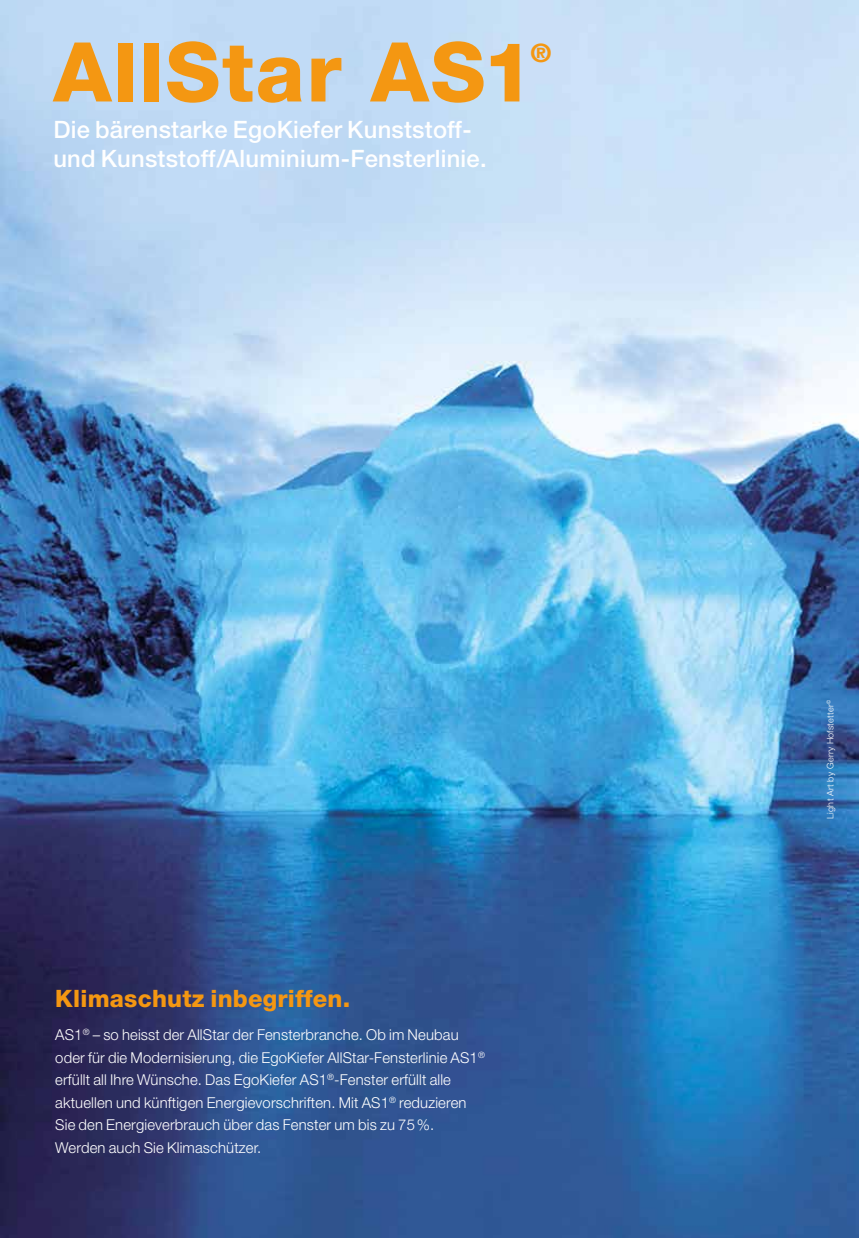
<style>
.page{position:relative;width:859px;height:1238px;background:#fff}
.page>*{position:absolute;margin:0;border:0;box-sizing:border-box;transform-origin:0 0}
.t1{font:800 82.5px "Helvetica Neue LT Std";letter-spacing:.02em;color:#f49712}
.t2{font:800 25.5px "Helvetica Neue LT Std";color:#f49712}
.t3{font:500 24px/28.5px "Helvetica Neue LT Std";letter-spacing:.01em;color:#fff}
.t4{font:800 24px "Helvetica Neue LT Std";letter-spacing:.01em;color:#f49712}
.t5{font:300 15px/22.5px "Helvetica Neue LT Std";letter-spacing:.01em;color:#fff}
.t6{font:300 9px "Helvetica Neue LT Std";letter-spacing:.02em;color:#fff}
</style>
<div class="page">
<img style="left:0;top:0;width:859px;height:1237px">
<h1 class="t1" style="left:53px;top:23px;width:482px">AllStar AS1</h1>
<h2 class="t2" style="left:531px;top:38px;width:22px">®</h2>
<h3 class="t3" style="left:53px;top:115px;width:435px">Die bärenstarke EgoKiefer Kunststoff&shy;und Kunststoff/Aluminium-Fensterlinie.</h3>
<h3 class="t4" style="left:55px;top:984px;width:297px">Klimaschutz inbegriffen.</h3>
<p class="t5" style="left:55px;top:1023px;width:431px">AS1<sup>®</sup> – so heisst der AllStar der Fensterbranche. Ob im Neubau oder für die Modernisierung, die EgoKiefer AllStar-Fensterlinie AS1<sup>® </sup>erfüllt all Ihre Wünsche. Das EgoKiefer AS1<sup>®</sup>-Fenster erfüllt alle aktuellen und künftigen Energievorschriften. Mit AS1<sup>®</sup> reduzieren Sie den Energieverbrauch über das Fenster um bis zu 75%.<br>Werden auch Sie Klimaschützer.</p>
<p class="t6" style="left:825px;top:818px;width:120px;rotate:-90deg">Light Art by Gerry Hofstetter<sup>©</sup></p>
</div>
